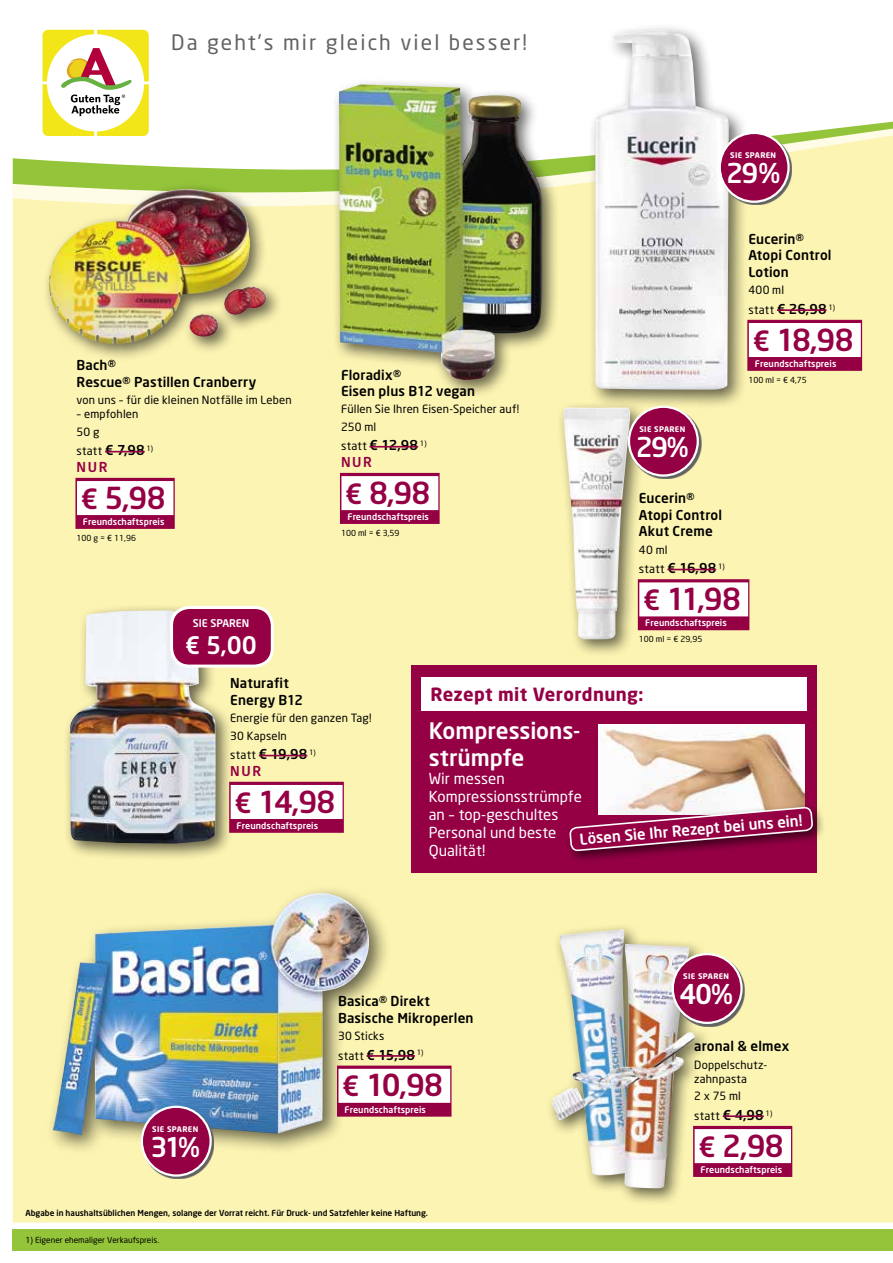
<style>
.page{position:relative;width:893px;height:1263px;background:#fff}
.page>*{position:absolute;margin:0;border:0;box-sizing:border-box;transform-origin:0 0}
.t1{font:500 30px "Neo Sans";letter-spacing:-.025em;color:#950045}
.t2{font:500 27px "Neo Sans";letter-spacing:-.06em;color:#fff}
.t3{font:500 24px "Neo Sans";color:#fff}
.t4{font:500 22.5px/27px "Neo Sans";color:#fff}
.t5{font:21px "Neo Sans";letter-spacing:.1em;color:#636363}
.t6{font:700 18px "Neo Sans";letter-spacing:.02em;color:#950045}
.t7{font:15px/18px "Neo Sans";letter-spacing:.005em;color:#fff}
.t8{font:500 15px "Neo Sans";color:#fff}
.t9{font:500 13.5px/16.5px "Neo Sans";letter-spacing:.01em;color:#000}
.t10{font:500 13.5px "Neo Sans";color:#950045}
.t11{font:11.55px "Neo Sans";letter-spacing:.025em;color:#000}
.t12{font:11.25px/17.4px "Neo Sans";letter-spacing:.015em;color:#000}
.t13{font:500 10.5px "Neo Sans";color:#fff}
.t14{font:500 9px "Neo Sans";letter-spacing:.01em;color:#fff}
.t15{font:500 8.25px "Neo Sans";color:#000}
.t16{font:8.25px "Neo Sans";color:#000}
.t17{font:700 7.65px "Neo Sans";letter-spacing:.05em;color:#fff}
.s1{font-weight:500;font-size:13.5px}
.s2{font-size:27.6px}
.s3{font-weight:400;font-size:11.55px}
.s4{color:#950045}
</style>
<div class="page">
<div style="left:13px;top:95px;width:880px;height:1127px;background:#fcf4b2"></div>
<svg style="left:43px;top:30px;width:106px;height:91px"></svg>
<div style="left:13px;top:1229px;width:880px;height:21px;background:#94c43a"></div>
<svg style="left:13px;top:121px;width:880px;height:88px"></svg>
<div style="left:556px;top:400px;width:92px;height:257px;background:#000;opacity:.6"></div>
<img style="left:563px;top:408px;width:67px;height:232px">
<div style="left:638px;top:579px;width:111px;height:51px;background:#950045"></div>
<div style="left:639px;top:582px;width:109px;height:34px;background:#fff"></div>
<hr style="left:667px;top:569px;width:49px;height:1px;background:#950045">
<svg style="left:630px;top:409px;width:71px;height:70px"></svg>
<div style="left:629px;top:407px;width:69px;height:68px;background:#950045;border-radius:50%"></div>
<div style="left:628px;top:406px;width:71px;height:71px;border:2px solid #fff;border-radius:50%"></div>
<div style="left:545px;top:922px;width:167px;height:284px;background:#000;opacity:.6"></div>
<img style="left:551px;top:929px;width:144px;height:259px">
<div style="left:693px;top:1126px;width:99px;height:51px;background:#950045"></div>
<div style="left:695px;top:1129px;width:96px;height:34px;background:#fff"></div>
<hr style="left:723px;top:1115px;width:41px;height:2px;background:#950045">
<svg style="left:674px;top:955px;width:71px;height:71px"></svg>
<div style="left:673px;top:954px;width:68px;height:69px;background:#950045;border-radius:50%"></div>
<div style="left:672px;top:953px;width:71px;height:71px;border:2px solid #fff;border-radius:50%"></div>
<div style="left:747px;top:320px;width:115px;height:51px;background:#950045"></div>
<div style="left:749px;top:323px;width:112px;height:34px;background:#fff"></div>
<hr style="left:777px;top:309px;width:49px;height:2px;background:#950045">
<div style="left:587px;top:23px;width:161px;height:386px;background:#000;opacity:.6"></div>
<img style="left:595px;top:30px;width:134px;height:360px">
<svg style="left:721px;top:134px;width:71px;height:71px"></svg>
<div style="left:720px;top:133px;width:68px;height:69px;background:#950045;border-radius:50%"></div>
<div style="left:719px;top:132px;width:71px;height:71px;border:2px solid #fff;border-radius:50%"></div>
<div style="left:411px;top:665px;width:405px;height:208px;background:#950045"></div>
<img style="left:599px;top:724px;width:206px;height:78px">
<div style="left:421px;top:677px;width:386px;height:34px;background:#fff"></div>
<div style="left:565px;top:802px;width:261px;height:62px;background:#000;opacity:.6"></div>
<svg style="left:570px;top:807px;width:243px;height:44px"></svg>
<div style="left:63px;top:603px;width:171px;height:259px;background:#000;opacity:.6"></div>
<img style="left:70px;top:610px;width:146px;height:234px">
<div style="left:229px;top:782px;width:115px;height:51px;background:#950045"></div>
<div style="left:231px;top:785px;width:112px;height:34px;background:#fff"></div>
<hr style="left:259px;top:755px;width:48px;height:1px;background:#950045">
<div style="left:172px;top:607px;width:100px;height:59px;background:#950045;border-radius:18px"></div>
<div style="left:170px;top:606px;width:104px;height:61px;border:3px solid #fff;border-radius:18px"></div>
<div style="left:332px;top:77px;width:228px;height:321px;background:#000;opacity:.6"></div>
<img style="left:339px;top:84px;width:203px;height:296px">
<div style="left:340px;top:473px;width:100px;height:51px;background:#950045"></div>
<div style="left:341px;top:476px;width:97px;height:34px;background:#fff"></div>
<hr style="left:370px;top:446px;width:48px;height:2px;background:#950045">
<div style="left:42px;top:182px;width:242px;height:180px;background:#000;opacity:.6"></div>
<img style="left:49px;top:189px;width:204px;height:155px">
<div style="left:75px;top:478px;width:100px;height:51px;background:#950045"></div>
<div style="left:77px;top:481px;width:96px;height:34px;background:#fff"></div>
<hr style="left:105px;top:451px;width:40px;height:1px;background:#950045">
<div style="left:45px;top:884px;width:346px;height:272px;background:#000;opacity:.6"></div>
<img style="left:53px;top:893px;width:318px;height:242px">
<div style="left:337px;top:1065px;width:114px;height:52px;background:#950045"></div>
<div style="left:338px;top:1069px;width:112px;height:34px;background:#fff"></div>
<hr style="left:367px;top:1055px;width:48px;height:2px;background:#950045">
<svg style="left:143px;top:1108px;width:71px;height:71px"></svg>
<div style="left:142px;top:1107px;width:69px;height:68px;background:#950045;border-radius:50%"></div>
<div style="left:141px;top:1106px;width:71px;height:71px;border:2px solid #fff;border-radius:50%"></div>
<h3 class="t5" style="left:171px;top:30px;width:357px">Da geht’s mir gleich viel besser!</h3>
<p class="t9" style="left:77px;top:357px;width:181px">Bach®<br>Rescue® Pastillen Cranberry</p>
<p class="t12" style="left:77px;top:391px;width:217px">von uns – für die kleinen Notfälle im Leben</p>
<p class="t12" style="left:77px;top:405px;width:63px">– empfohlen<br>50 g</p>
<p class="t11" style="left:77px;top:444px;width:78px">statt <span class="s1">€ 7,98</span> <sup>1)</sup></p>
<p class="t10" style="left:77px;top:458px;width:32px">NUR</p>
<h1 class="t1" style="left:81px;top:479px;width:86px"><span class="s2">€</span> 5,98</h1>
<p class="t14" style="left:83px;top:516px;width:83px">Freundschaftspreis</p>
<p class="t16" style="left:77px;top:533px;width:61px">100 g = € 11,96</p>
<p class="t13" style="left:193px;top:616px;width:58px">SIE SPAREN</p>
<h3 class="t3" style="left:185px;top:630px;width:73px">€ 5,00</h3>
<p class="t9" style="left:341px;top:366px;width:136px">Floradix®<br>Eisen plus B12 vegan</p>
<p class="t12" style="left:341px;top:400px;width:180px">Füllen Sie Ihren Eisen-Speicher auf!<br>250 ml</p>
<p class="t9" style="left:341px;top:437px;width:87px"><span class="s3">statt</span> € 12,98 <sup>1)<br></sup><span class="s4">NUR</span></p>
<h1 class="t1" style="left:345px;top:474px;width:87px"><span class="s2">€</span> 8,98</h1>
<p class="t14" style="left:347px;top:511px;width:83px">Freundschaftspreis</p>
<p class="t16" style="left:341px;top:528px;width:60px">100 ml = € 3,59</p>
<p class="t17" style="left:730px;top:150px;width:47px">SIE SPAREN</p>
<h2 class="t2" style="left:726px;top:156px;width:56px">29%</h2>
<p class="t9" style="left:748px;top:230px;width:85px">Eucerin®<br>Atopi Control<br>Lotion</p>
<p class="t12" style="left:748px;top:281px;width:37px">400 ml</p>
<p class="t9" style="left:748px;top:300px;width:88px"><span class="s3">statt</span> € 26,98 <sup>1)</sup></p>
<h1 class="t1" style="left:753px;top:321px;width:102px"><span class="s2">€</span> 18,98</h1>
<p class="t14" style="left:755px;top:358px;width:83px">Freundschaftspreis</p>
<p class="t16" style="left:748px;top:375px;width:60px">100 ml = € 4,75</p>
<p class="t17" style="left:639px;top:424px;width:47px">SIE SPAREN</p>
<h2 class="t2" style="left:636px;top:430px;width:54px">29%</h2>
<p class="t9" style="left:639px;top:490px;width:85px">Eucerin®<br>Atopi Control<br>Akut Creme</p>
<p class="t12" style="left:639px;top:541px;width:30px">40 ml</p>
<p class="t9" style="left:639px;top:560px;width:87px"><span class="s3">statt</span> € 16,98 <sup>1)</sup></p>
<h1 class="t1" style="left:643px;top:580px;width:99px"><span class="s2">€</span> 11,98</h1>
<p class="t14" style="left:645px;top:617px;width:83px">Freundschaftspreis</p>
<p class="t16" style="left:639px;top:634px;width:65px">100 ml = € 29,95</p>
<p class="t9" style="left:230px;top:675px;width:74px">Naturafit<br>Energy B12</p>
<p class="t12" style="left:230px;top:709px;width:143px">Energie für den ganzen Tag!<br>30 Kapseln</p>
<p class="t9" style="left:230px;top:746px;width:87px"><span class="s3">statt</span> € 19,98 <sup>1)<br></sup><span class="s4">NUR</span></p>
<h1 class="t1" style="left:234px;top:782px;width:102px"><span class="s2">€</span> 14,98</h1>
<p class="t14" style="left:237px;top:820px;width:83px">Freundschaftspreis</p>
<h3 class="t6" style="left:431px;top:683px;width:214px">Rezept mit Verordnung:</h3>
<h3 class="t4" style="left:429px;top:717px;width:153px">Kompressions&shy;strümpfe</h3>
<p class="t7" style="left:429px;top:769px;width:155px">Wir messen<br>Kompressionsstrümpfe an – top-geschultes<br>Personal und beste<br>Qualität!</p>
<p class="t8" style="left:579px;top:830px;width:225px;rotate:-5deg">Lösen Sie Ihr Rezept bei uns ein!</p>
<p class="t17" style="left:152px;top:1124px;width:47px">SIE SPAREN</p>
<h2 class="t2" style="left:150px;top:1130px;width:51px">31%</h2>
<p class="t9" style="left:338px;top:993px;width:137px">Basica® Direkt<br>Basische Mikroperlen</p>
<p class="t12" style="left:338px;top:1027px;width:48px">30 Sticks</p>
<p class="t9" style="left:338px;top:1046px;width:87px"><span class="s3">statt</span> € 15,98 <sup>1)</sup></p>
<h1 class="t1" style="left:342px;top:1066px;width:102px"><span class="s2">€</span> 10,98</h1>
<p class="t14" style="left:344px;top:1103px;width:83px">Freundschaftspreis</p>
<p class="t17" style="left:683px;top:971px;width:47px">SIE SPAREN</p>
<h2 class="t2" style="left:679px;top:977px;width:55px">40%</h2>
<p class="t9" style="left:694px;top:1038px;width:97px">aronal &amp; elmex</p>
<p class="t12" style="left:694px;top:1057px;width:75px;line-height:14.2px">Doppelschutz&shy;zahnpasta</p>
<p class="t12" style="left:694px;top:1087px;width:48px">2 x 75 ml</p>
<p class="t11" style="left:694px;top:1109px;width:80px">statt <span class="s1">€ 4,98</span> <sup>1)</sup></p>
<h1 class="t1" style="left:698px;top:1127px;width:87px"><span class="s2">€</span> 2,98</h1>
<p class="t14" style="left:701px;top:1164px;width:83px">Freundschaftspreis</p>
<p class="t15" style="left:26px;top:1207px;width:404px">Abgabe in haushaltsüblichen Mengen, solange der Vorrat reicht. Für Druck- und Satzfehler keine Haftung.</p>
<p class="t16" style="left:26px;top:1234px;width:135px">1) Eigener ehemaliger Verkaufspreis.</p>
</div>
